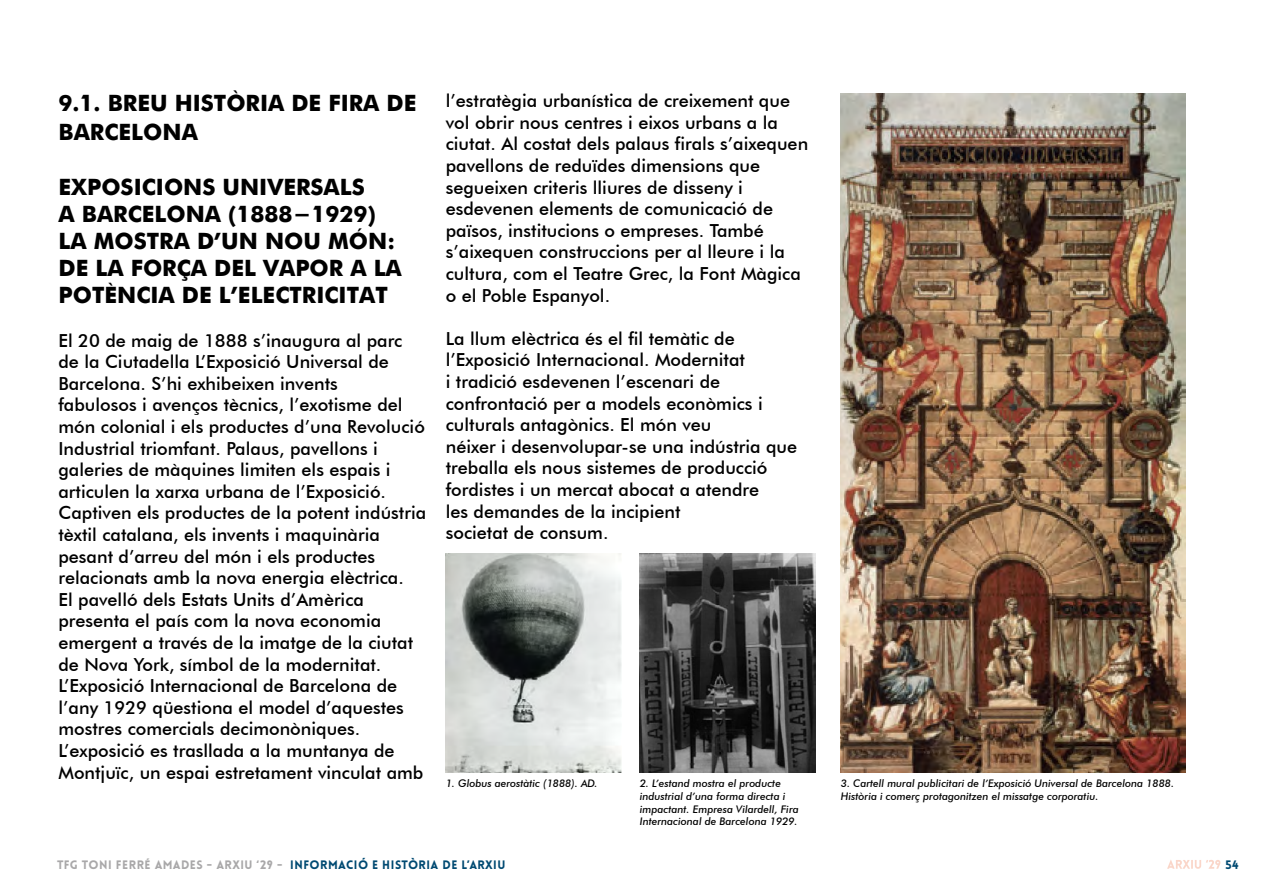
<style>
.page{position:relative;width:1263px;height:893px;background:#fff}
.page>*{position:absolute;margin:0;border:0;box-sizing:border-box;transform-origin:0 0}
.t1{font:700 22.5px/27px "Futura";color:#000}
.t2{font:500 18px/21.6px "Futura BT";color:#000}
.t3{font:900 12px "Lovelo";letter-spacing:.04em;color:#a9a8a9}
.t4{font:900 12px "Lovelo";color:#004a72}
.t5{font:italic 500 10.5px/12.6px "Futura BT";color:#000}
.s1{color:#014a72}
</style>
<div class="page">
<svg style="left:1167px;top:860px;width:54px;height:9px"></svg>
<img style="left:841px;top:94px;width:344px;height:678px">
<img style="left:640px;top:553px;width:175px;height:219px">
<img style="left:446px;top:553px;width:175px;height:219px">
<p class="t1" style="left:58px;top:87px;width:359px;line-height:28.8px">9.1. BREU HISTÒRIA DE FIRA DE<br>BARCELONA</p>
<p class="t1" style="left:58px;top:172px;width:345px">EXPOSICIONS UNIVERSALS<br>A BARCELONA (1888-1929)<br>LA MOSTRA D’UN NOU MÓN:<br>DE LA FORÇA DEL VAPOR A LA<br>POTÈNCIA DE L’ELECTRICITAT</p>
<p class="t2" style="left:58px;top:329px;width:369px">El 20 de maig de 1888 s’inaugura al parc de la Ciutadella L’Exposició Universal de Barcelona. S’hi exhibeixen invents<br>fabulosos i avenços tècnics, l’exotisme del món colonial i els productes d’una Revolució Industrial triomfant. Palaus, pavellons i galeries de màquines limiten els espais i articulen la xarxa urbana de l’Exposició.<br>Captiven els productes de la potent indústria tèxtil catalana, els invents i maquinària pesant d’arreu del món i els productes relacionats amb la nova energia elèctrica.<br>El pavelló dels Estats Units d’Amèrica presenta el país com la nova economia emergent a través de la imatge de la ciutat de Nova York, símbol de la modernitat.<br>L’Exposició Internacional de Barcelona de l’any 1929 qüestiona el model d’aquestes mostres comercials decimonòniques.<br>L’exposició es trasllada a la muntanya de Montjuïc, un espai estretament vinculat amb</p>
<p class="t2" style="left:446px;top:90px;width:364px">l’estratègia urbanística de creixement que vol obrir nous centres i eixos urbans a la ciutat. Al costat dels palaus firals s’aixequen pavellons de reduïdes dimensions que segueixen criteris lliures de disseny i esdevenen elements de comunicació de països, institucions o empreses. També s’aixequen construccions per al lleure i la cultura, com el Teatre Grec, la Font Màgica o el Poble Espanyol.</p>
<p class="t2" style="left:446px;top:327px;width:353px">La llum elèctrica és el fil temàtic de l’Exposició Internacional. Modernitat<br>i tradició esdevenen l’escenari de confrontació per a models econòmics i culturals antagònics. El món veu<br>néixer i desenvolupar-se una indústria que treballa els nous sistemes de producció fordistes i un mercat abocat a atendre<br>les demandes de la incipient<br>societat de consum.</p>
<p class="t5" style="left:446px;top:777px;width:153px">1. Globus aerostàtic (1888). AD.</p>
<p class="t5" style="left:640px;top:777px;width:160px">2. L’estand mostra el producte industrial d’una forma directa i impactant. Empresa Vilardell, Fira Internacional de Barcelona 1929.</p>
<p class="t3" style="left:57px;top:857px;width:450px">TFG TONI FERRÉ AMADES - ARXIU ‘29 - <span class="s1">INFORMACIÓ E HISTÒRIA DE L’ARXIU</span></p>
<p class="t5" style="left:841px;top:777px;width:335px">3. Cartell mural publicitari de l’Exposició Universal de Barcelona 1888.<br>Història i comerç protagonitzen el missatge corporatiu.</p>
<p class="t4" style="left:1225px;top:857px;width:15px">54</p>
</div>
